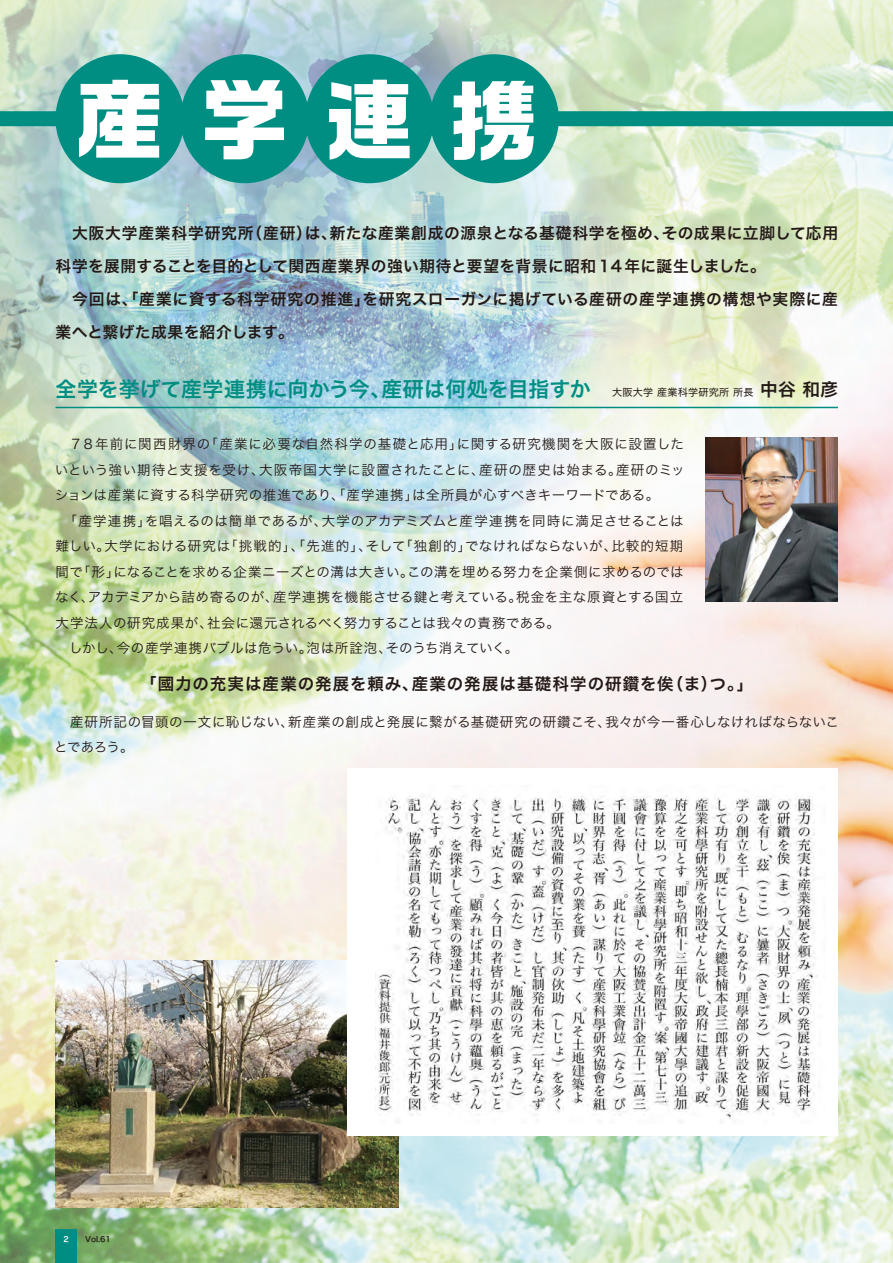
<style>
.page{position:relative;width:893px;height:1263px;background:#fff}
.page>*{position:absolute;margin:0;border:0;box-sizing:border-box;transform-origin:0 0}
.t1{font:700 87px "Ro G San Srf Std";color:#fff}
.t2{font:21px "Hira Kaku Std W6";letter-spacing:-.005em;color:#008e83}
.t3{font:16.5px "Hira Kaku Pro W6";letter-spacing:.055em;color:#231916}
.t4{font:15.75px/33px "Hira Kaku Std N W6";letter-spacing:.035em;color:#231916}
.t5{font:13.5px/25.5px "Hira Kaku Pro W3";letter-spacing:.04em;color:#231916}
.t6{font:7.5px "Hira Kaku Pro W6";color:#231916}
.t7{font:7.5px "Hira Kaku Pro W6";color:#fff}
.s1{font-family:"Hira Kaku Std W4";font-size:10.05px;color:#231916}
.s2{font-size:17.7px;color:#231916}
</style>
<div class="page">
<img style="left:0;top:0;width:893px;height:1263px">
<div style="left:56px;top:1229px;width:21px;height:34px;background:#008e83"></div>
<div style="left:0;top:111px;width:893px;height:15px;background:#008e83"></div>
<hr style="left:56px;top:407px;width:782px;height:1px;background:#008e83">
<img style="left:705px;top:437px;width:133px;height:164px">
<img style="left:56px;top:960px;width:342px;height:248px">
<div style="left:56px;top:54px;width:129px;height:129px;background:#008e83;border-radius:50%"></div>
<div style="left:180px;top:54px;width:129px;height:129px;background:#008e83;border-radius:50%"></div>
<div style="left:305px;top:54px;width:129px;height:129px;background:#008e83;border-radius:50%"></div>
<div style="left:430px;top:54px;width:129px;height:129px;background:#008e83;border-radius:50%"></div>
<div style="left:348px;top:768px;width:490px;height:368px;background:#fff"></div>
<img style="left:378px;top:795px;width:440px;height:329px">
<p class="t1" style="left:77px;top:60px;width:463px">産学連携</p>
<p class="t4" style="left:56px;top:217px;width:784px">　大阪大学産業科学研究所（産研）は、新たな産業創成の源泉となる基礎科学を極め、その成果に立脚して応用科学を展開することを目的として関西産業界の強い期待と要望を背景に昭和 14年に誕生しました。<br>　今回は、「産業に資する科学研究の推進」を研究スローガンに掲げている産研の産学連携の構想や実際に産業へと繋げた成果を紹介します。</p>
<p class="t2" style="left:56px;top:373px;width:784px">全学を挙げて産学連携に向かう今、産研は何処を目指すか <span class="s1">大阪大学 産業科学研究所 所長</span> <span class="s2">中谷 和彦</span></p>
<p class="t5" style="left:55px;top:430px;width:631px">　７８年前に関西財界の「産業に必要な自然科学の基礎と応用」に関する研究機関を大阪に設置したいという強い期待と支援を受け、大阪帝国大学に設置されたことに、産研の歴史は始まる。産研のミッションは産業に資する科学研究の推進であり、「産学連携」は全所員が心すべきキーワードである。<br>　「産学連携」を唱えるのは簡単であるが、大学のアカデミズムと産学連携を同時に満足させることは難しい。大学における研究は「挑戦的」、「先進的」、そして「独創的」でなければならないが、比較的短期間で「形」になることを求める企業ニーズとの溝は大きい。この溝を埋める努力を企業側に求めるのではなく、アカデミアから詰め寄るのが、産学連携を機能させる鍵と考えている。税金を主な原資とする国立大学法人の研究成果が、社会に還元されるべく努力することは我々の責務である。<br>　しかし、今の産学連携バブルは危うい。泡は所詮泡、そのうち消えていく。</p>
<p class="t3" style="left:140px;top:669px;width:614px">「國力の充実は産業の発展を頼み、産業の発展は基礎科学の研鑽を俟（ま）つ。」</p>
<p class="t5" style="left:54px;top:708px;width:786px">　産研所記の冒頭の一文に恥じない、新産業の創成と発展に繋がる基礎研究の研鑽こそ、我々が今一番心しなければならないことであろう。</p>
<p class="t7" style="left:63px;top:1232px;width:7px">2</p>
<p class="t6" style="left:85px;top:1232px;width:27px">Vol.61</p>
</div>
